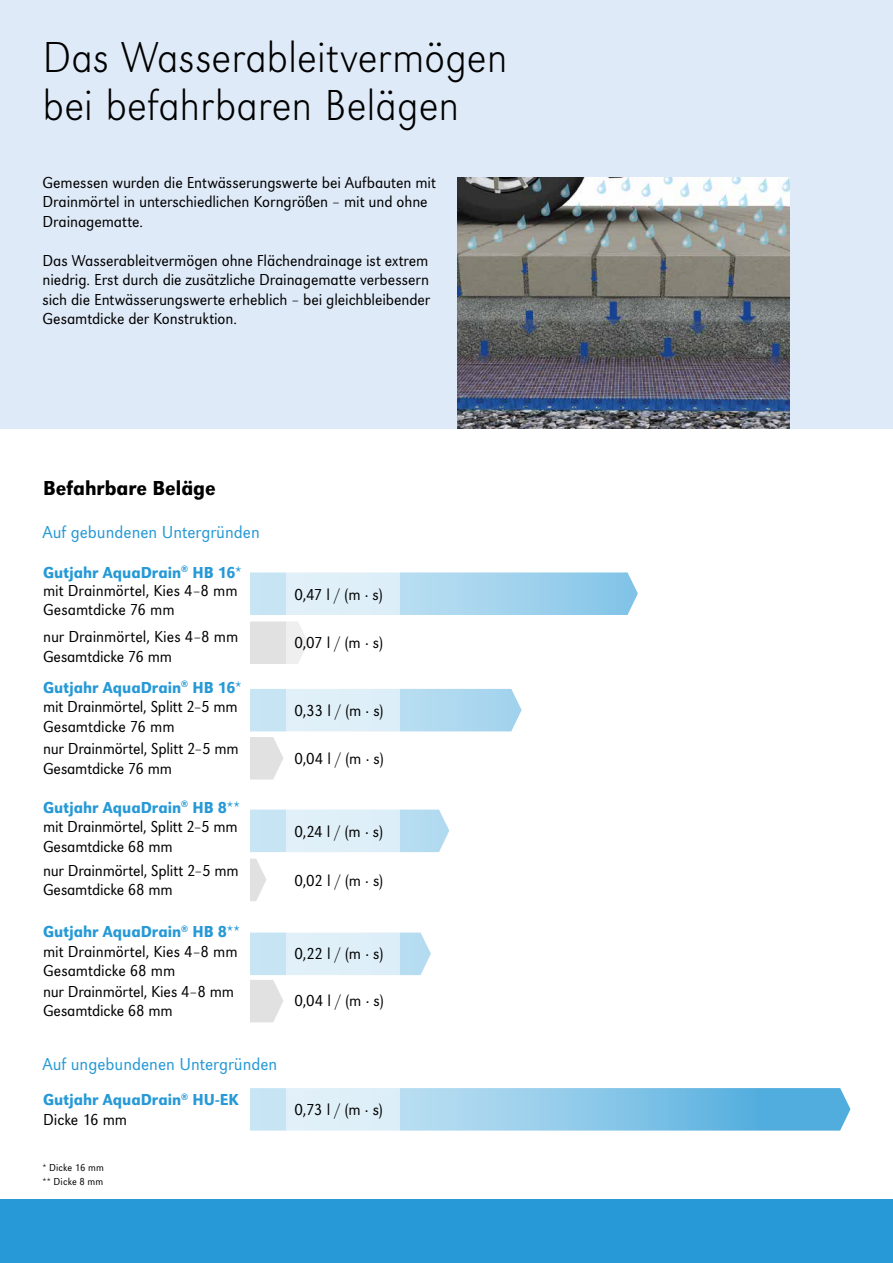
<style>
.page{position:relative;width:893px;height:1263px;background:#fff}
.page>*{position:absolute;margin:0;border:0;box-sizing:border-box;transform-origin:0 0}
.t1{font:300 expanded 45px/48px "URW Grotesk Nar";color:#000}
.t2{font:500 21px "URW Grotesk Nar";color:#000}
.t3{font:300 18px "URW Grotesk Nar";color:#2699d6}
.t4{font:300 16.5px/19.5px "URW Grotesk Nar";letter-spacing:-.005em;color:#000}
.t5{font:500 16.5px/19.5px "URW Grotesk Nar";letter-spacing:.005em;color:#2699d6}
.t6{font:300 10.5px/13.5px "URW Grotesk Nar";letter-spacing:.015em;color:#000}
.s1{font-weight:500;color:#2699d6}
.s2{font-weight:300;color:#000}
</style>
<div class="page">
<div style="left:0;top:1199px;width:893px;height:64px;background:#2699d6"></div>
<div style="left:0;top:0;width:893px;height:428px;background:#dfeaf8"></div>
<svg style="left:758px;top:1088px;width:92px;height:42px;background:#5ab1df"></svg>
<svg style="left:250px;top:737px;width:33px;height:42px"></svg>
<div style="left:250px;top:621px;width:37px;height:43px;background:#e1e1e1"></div>
<svg style="left:250px;top:859px;width:16px;height:42px"></svg>
<svg style="left:250px;top:980px;width:33px;height:42px"></svg>
<svg style="left:250px;top:572px;width:388px;height:43px;background:#a7d5ed"></svg>
<svg style="left:250px;top:689px;width:272px;height:43px;background:#b7dcf0"></svg>
<svg style="left:250px;top:809px;width:200px;height:43px;background:#c2e2f3"></svg>
<svg style="left:250px;top:1088px;width:508px;height:43px;background:#93cbea"></svg>
<svg style="left:287px;top:572px;width:113px;height:559px"></svg>
<img style="left:457px;top:178px;width:333px;height:250px">
<h1 class="t1" style="left:43px;top:33px;width:467px">Das Wasserableitvermögen bei befahrbaren Belägen</h1>
<p class="t4" style="left:43px;top:172px;width:395px">Gemessen wurden die Entwässerungswerte bei Aufbauten mit<br>Drainmörtel in unterschiedlichen Korngrößen – mit und ohne<br>Drainagematte.</p>
<p class="t4" style="left:43px;top:251px;width:389px;text-align:justify">Das Wasserableitvermögen ohne Flächendrainage ist extrem niedrig. Erst durch die zusätzliche Drainagematte verbessern sich die Entwässerungswerte erheblich – bei gleichbleibender Gesamtdicke der Konstruktion.</p>
<p class="t2" style="left:43px;top:475px;width:174px">Befahrbare Beläge</p>
<p class="t3" style="left:43px;top:522px;width:219px">Auf gebundenen Untergründen</p>
<p class="t4" style="left:43px;top:563px;width:200px;line-height:18.8px"><span class="s1">Gutjahr AquaDrain</span><sup>®</sup> <span class="s1">HB 16* </span>mit Drainmörtel, Kies 4–8 mm<br>Gesamtdicke 76 mm</p>
<p class="t4" style="left:43px;top:627px;width:197px">nur Drainmörtel, Kies 4–8 mm<br>Gesamtdicke 76 mm</p>
<p class="t4" style="left:43px;top:677px;width:200px"><span class="s1">Gutjahr AquaDrain</span><sup>®</sup> <span class="s1">HB 16* </span>mit Drainmörtel, Splitt 2–5 mm<br>Gesamtdicke 76 mm</p>
<p class="t4" style="left:43px;top:739px;width:197px">nur Drainmörtel, Splitt 2–5 mm<br>Gesamtdicke 76 mm</p>
<p class="t4" style="left:43px;top:797px;width:198px;text-align:justify"><span class="s1">Gutjahr AquaDrain</span><sup>®</sup> <span class="s1">HB 8** </span>mit Drainmörtel, Splitt 2–5 mm Gesamtdicke 68 mm</p>
<p class="t4" style="left:43px;top:861px;width:197px">nur Drainmörtel, Splitt 2–5 mm<br>Gesamtdicke 68 mm</p>
<p class="t4" style="left:43px;top:922px;width:198px"><span class="s1">Gutjahr AquaDrain</span><sup>®</sup> <span class="s1">HB 8** </span>mit Drainmörtel, Kies 4–8 mm<br>Gesamtdicke 68 mm</p>
<p class="t4" style="left:43px;top:982px;width:192px;line-height:18.8px">nur Drainmörtel, Kies 4–8 mm<br>Gesamtdicke 68 mm</p>
<p class="t3" style="left:43px;top:1053px;width:236px">Auf ungebundenen Untergründen</p>
<p class="t5" style="left:43px;top:1090px;width:197px">Gutjahr AquaDrain<sup>®</sup> HU-EK<br><span class="s2">Dicke 16 mm</span></p>
<p class="t6" style="left:43px;top:1161px;width:63px">* Dicke 16 mm ** Dicke 8 mm</p>
<p class="t4" style="left:294px;top:585px;width:90px">0,47 l / (m · s)</p>
<p class="t4" style="left:294px;top:632px;width:90px">0,07 l / (m · s)</p>
<p class="t4" style="left:294px;top:701px;width:90px">0,33 l / (m · s)</p>
<p class="t4" style="left:294px;top:749px;width:91px">0,04 l / (m · s)</p>
<p class="t4" style="left:294px;top:821px;width:90px">0,24 l / (m · s)</p>
<p class="t4" style="left:294px;top:870px;width:90px">0,02 l / (m · s)</p>
<p class="t4" style="left:294px;top:944px;width:90px">0,22 l / (m · s)</p>
<p class="t4" style="left:294px;top:991px;width:91px">0,04 l / (m · s)</p>
<p class="t4" style="left:294px;top:1100px;width:90px">0,73 l / (m · s)</p>
</div>
